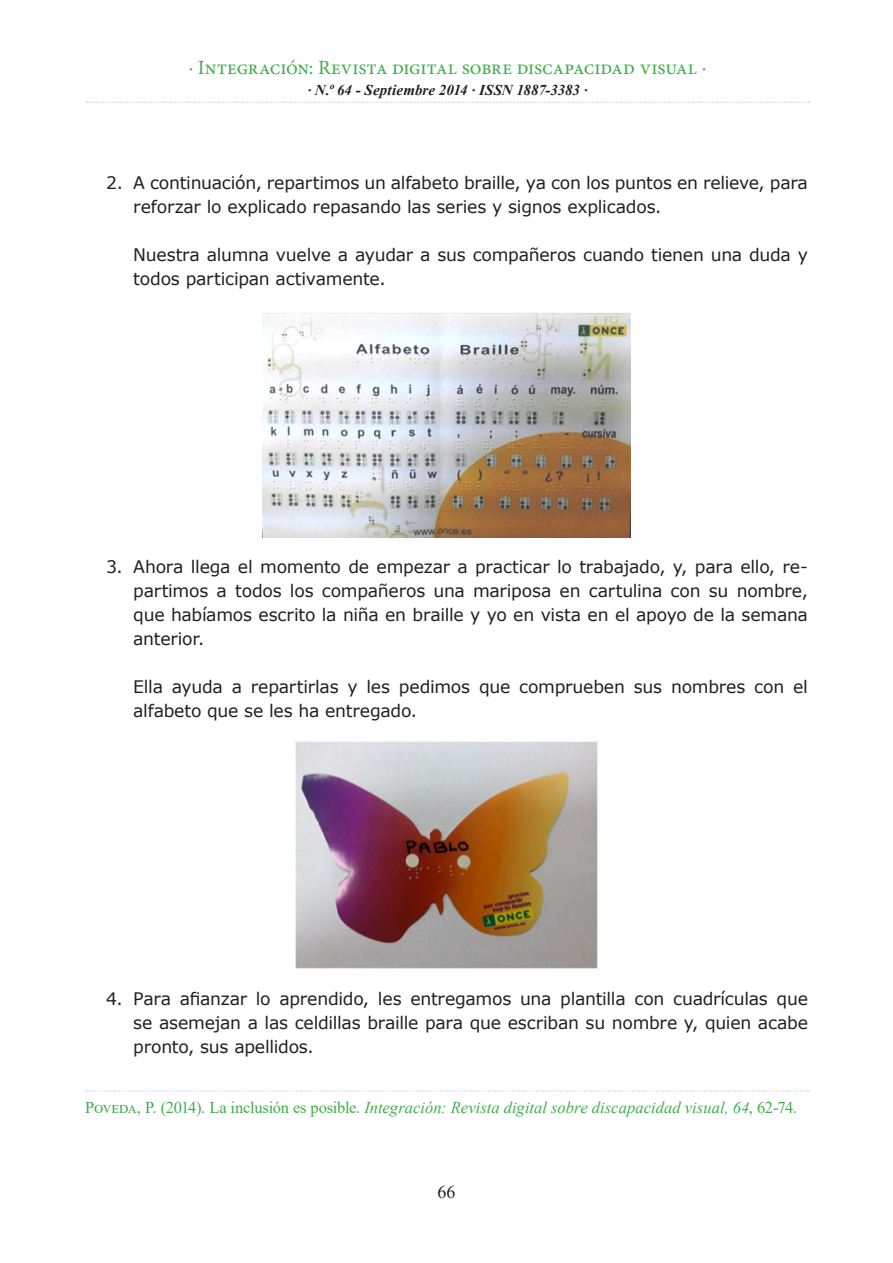
<style>
.page{position:relative;width:893px;height:1263px;background:#fff}
.page>*{position:absolute;margin:0;border:0;box-sizing:border-box;transform-origin:0 0}
.t1{font:20.25px "Minion Pro";letter-spacing:-.01em;color:#40ae49}
.t2{font:18px "Times New Roman";color:#231f20}
.t3{font:17.25px/24px "Verdana";letter-spacing:-.015em;color:#231f20}
.t4{font:italic 16.5px "Times New Roman";color:#40ae49}
.t5{font:italic 700 15px "Times New Roman";letter-spacing:.005em;color:#231f20}
.s1{font-style:normal}
</style>
<div class="page">
<svg style="left:87px;top:102px;width:722px;height:1px"></svg>
<img style="left:263px;top:313px;width:367px;height:225px">
<img style="left:295px;top:741px;width:303px;height:228px">
<svg style="left:86px;top:1090px;width:722px;height:1px"></svg>
<p class="t1" style="left:189px;top:54px;width:519px">· Integración: Revista digital sobre discapacidad visual ·</p>
<p class="t5" style="left:307px;top:80px;width:282px">· N.º 64 - Septiembre 2014 · ISSN 1887-3383 ·</p>
<p class="t3" style="left:133px;top:171px;width:676px;text-indent:-27px">2. A continuación, repartimos un alfabeto braille, ya con los puntos en relieve, para reforzar lo explicado repasando las series y signos explicados.</p>
<p class="t3" style="left:133px;top:243px;width:676px">Nuestra alumna vuelve a ayudar a sus compañeros cuando tienen una duda y todos participan activamente.</p>
<p class="t3" style="left:133px;top:555px;width:676px;text-align:justify;text-indent:-27px">3. Ahora llega el momento de empezar a practicar lo trabajado, y, para ello, re&shy;partimos a todos los compañeros una mariposa en cartulina con su nombre, que habíamos escrito la niña en braille y yo en vista en el apoyo de la semana anterior.</p>
<p class="t3" style="left:133px;top:675px;width:676px">Ella ayuda a repartirlas y les pedimos que comprueben sus nombres con el alfabeto que se les ha entregado.</p>
<p class="t3" style="left:133px;top:987px;width:676px;text-align:justify;text-indent:-27px">4. Para afianzar lo aprendido, les entregamos una plantilla con cuadrículas que se asemejan a las celdillas braille para que escriban su nombre y, quien acabe pronto, sus apellidos.</p>
<p class="t4" style="left:85px;top:1096px;width:713px"><span class="s1">Poveda, P. (2014). La inclusión es posible.</span> Integración: Revista digital sobre discapacidad visual, 64<span class="s1">, 62-74.</span></p>
<p class="t2" style="left:437px;top:1179px;width:19px">66</p>
</div>
